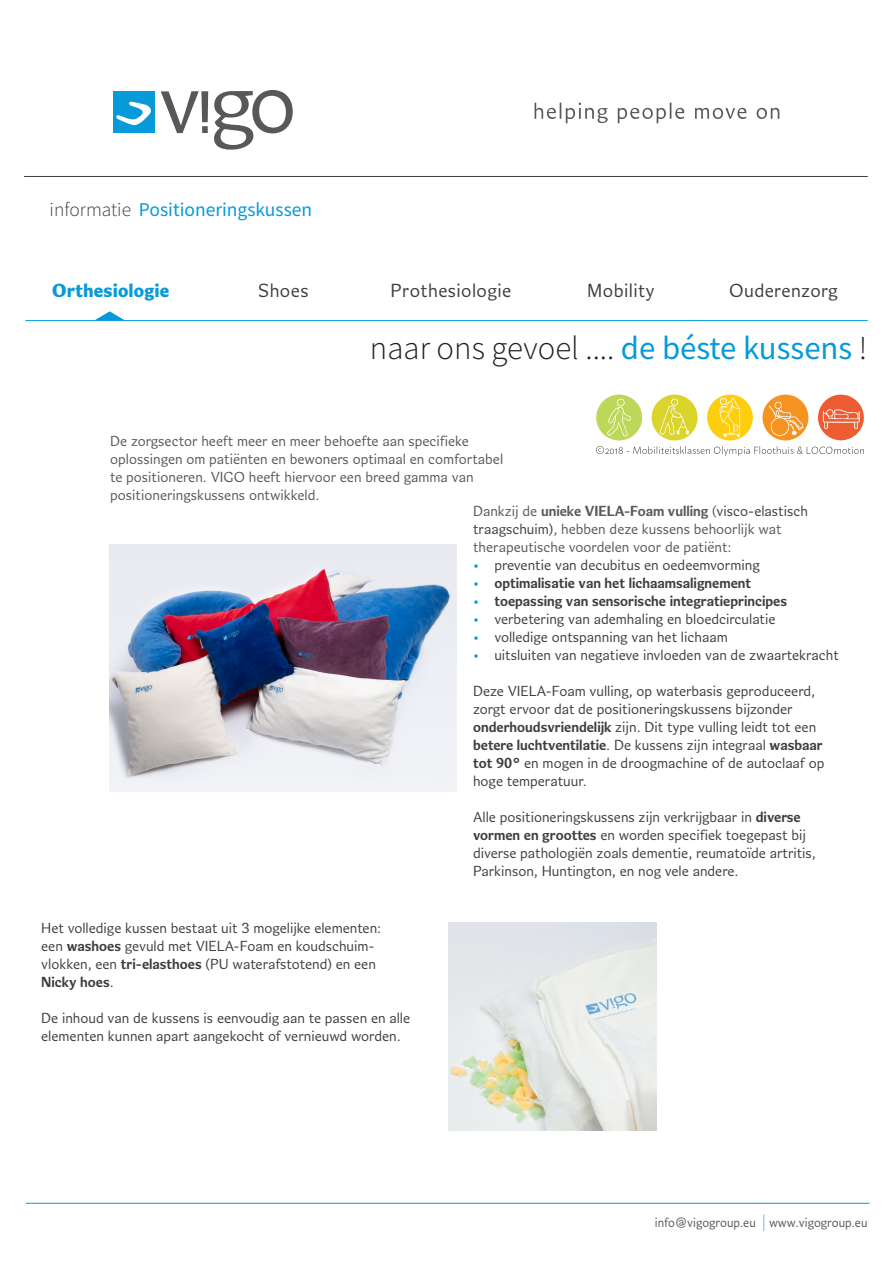
<style>
.page{position:relative;width:893px;height:1263px;background:#fff}
.page>*{position:absolute;margin:0;border:0;box-sizing:border-box;transform-origin:0 0}
.titel{font:300 32.85px "Source Sans Pro";color:#231f20}
.t1{font:19.5px "Verse Sans";letter-spacing:.02em;color:#3e3e3f}
.t2{font:19.5px "Source Sans Pro";color:#069ad9}
.t3{font:800 19.5px "Verse Sans";letter-spacing:.02em;color:#069ad9}
.t4{font:15px/18px "Verse Sans";color:#3e3e3f}
.t5{font:15px/18px "Verse Sans";color:#57585a}
.t6{font:700 15px "Verse Sans";color:#3e3e3f}
.t7{font:700 15px "Verse Sans";color:#57585a}
.t8{font:13.5px "Verse Sans";color:#54575a;scale:.95 1}
.s1{font-weight:300;color:#3e3e3f}
.s2{font-weight:400;color:#069ad9}
.s3{font-weight:400}
.s4{font-weight:400;color:#3e3e3f}
.s5{color:#3e3e3f}
.s6{color:#069ad9}
.s7{font-weight:700}
.s8{font-family:"Source Sans Pro";font-weight:300;font-size:16.5px;color:#009bde}
</style>
<div class="page">
<svg style="left:535px;top:102px;width:73px;height:21px"></svg>
<svg style="left:618px;top:102px;width:66px;height:21px"></svg>
<svg style="left:695px;top:108px;width:51px;height:11px"></svg>
<svg style="left:757px;top:108px;width:22px;height:11px"></svg>
<svg style="left:214px;top:90px;width:79px;height:60px"></svg>
<svg style="left:161px;top:91px;width:47px;height:42px"></svg>
<div style="left:202px;top:126px;width:6px;height:7px;background:#57585a"></div>
<div style="left:113px;top:91px;width:42px;height:42px;background:#069ad9"></div>
<svg style="left:116px;top:101px;width:35px;height:25px"></svg>
<hr style="left:26px;top:320px;width:841px;height:1px;background:#069ad9">
<svg style="left:95px;top:311px;width:29px;height:9px"></svg>
<hr style="left:24px;top:176px;width:843px;height:1px;background:#3e3e3f">
<hr style="left:26px;top:1203px;width:843px;height:1px;background:#069ad9">
<img style="left:449px;top:922px;width:208px;height:208px">
<svg style="left:596px;top:446px;width:268px;height:10px"></svg>
<svg style="left:762px;top:395px;width:46px;height:45px"></svg>
<svg style="left:818px;top:395px;width:46px;height:45px"></svg>
<svg style="left:707px;top:395px;width:46px;height:45px"></svg>
<svg style="left:596px;top:395px;width:46px;height:45px"></svg>
<div style="left:618px;top:399px;width:6px;height:7px;background:#bdd859;border-radius:50%"></div>
<svg style="left:652px;top:395px;width:45px;height:45px"></svg>
<img style="left:110px;top:544px;width:346px;height:247px">
<p class="t2" style="left:50px;top:197px;width:264px"><span class="s1">informatie</span> Positioneringskussen</p>
<p class="t3" style="left:52px;top:278px;width:119px">Orthesiologie</p>
<p class="t1" style="left:258px;top:279px;width:52px">Shoes</p>
<p class="t1" style="left:390px;top:279px;width:122px">Prothesiologie</p>
<p class="t1" style="left:587px;top:279px;width:69px">Mobility</p>
<p class="t1" style="left:729px;top:279px;width:110px">Ouderenzorg</p>
<p class="titel" style="left:370px;top:328px;width:499px">naar ons gevoel .... <span class="s2">de béste kussens</span> !</p>
<p class="t5" style="left:110px;top:432px;width:394px">De zorgsector heeft meer en meer behoefte aan specifieke oplossingen om patiënten en bewoners optimaal en comfortabel te positioneren. VIGO heeft hiervoor een breed gamma van</p>
<p class="t5" style="left:110px;top:486px;width:211px">positioneringskussens ontwikkeld.</p>
<p class="t7" style="left:473px;top:502px;width:336px"><span class="s3">Dankzij de</span> unieke VIELA-Foam vulling <span class="s3">(</span><span class="s4">visco-elastisch</span></p>
<p class="t5" style="left:473px;top:520px;width:310px"><span class="s5">traagschuim)</span>, hebben deze kussens behoorlijk wat</p>
<p class="t5" style="left:473px;top:538px;width:260px">therapeutische voordelen voor de patiënt:</p>
<p class="t4" style="left:473px;top:556px;width:288px"><span class="s6">•</span> preventie van decubitus en oedeemvorming</p>
<p class="t6" style="left:473px;top:574px;width:280px"><span class="s2">•</span> optimalisatie van het lichaamsalignement</p>
<p class="t6" style="left:473px;top:592px;width:316px"><span class="s2">•</span> toepassing van sensorische integratieprincipes</p>
<p class="t4" style="left:473px;top:610px;width:304px"><span class="s6">•</span> verbetering van ademhaling en bloedcirculatie</p>
<p class="t4" style="left:473px;top:628px;width:256px"><span class="s6">•</span> volledige ontspanning van het lichaam</p>
<p class="t4" style="left:473px;top:646px;width:367px"><span class="s6">•</span> uitsluiten van negatieve invloeden van de zwaartekracht</p>
<p class="t4" style="left:473px;top:682px;width:344px">Deze VIELA-Foam vulling, op waterbasis geproduceerd, zorgt ervoor dat de positioneringskussens bijzonder</p>
<p class="t4" style="left:473px;top:718px;width:351px"><span class="s7">onderhoudsvriendelijk</span> zijn. Dit type vulling leidt tot een <span class="s7">betere luchtventilatie</span>. De kussens zijn integraal <span class="s7">wasbaar</span></p>
<p class="t4" style="left:473px;top:754px;width:353px"><span class="s7">tot 90°</span> en mogen in de droogmachine of de autoclaaf op hoge temperatuur.</p>
<p class="t4" style="left:473px;top:808px;width:329px">Alle positioneringskussens zijn verkrijgbaar in <span class="s7">diverse</span></p>
<p class="t4" style="left:473px;top:826px;width:334px"><span class="s7">vormen en groottes</span> en worden specifiek toegepast bij</p>
<p class="t4" style="left:473px;top:844px;width:344px">diverse pathologiën zoals dementie, reumatoïde artritis,<br>Parkinson, Huntington, en nog vele andere.</p>
<p class="t4" style="left:41px;top:919px;width:342px">Het volledige kussen bestaat uit 3 mogelijke elementen: een <span class="s7">washoes</span> gevuld met VIELA-Foam en koudschuim-</p>
<p class="t4" style="left:41px;top:955px;width:336px">vlokken, een <span class="s7">tri-elasthoes</span> (PU waterafstotend) en een</p>
<p class="t6" style="left:41px;top:973px;width:74px">Nicky hoes<span class="s3">.</span></p>
<p class="t4" style="left:41px;top:1009px;width:371px">De inhoud van de kussens is eenvoudig aan te passen en alle</p>
<p class="t4" style="left:41px;top:1027px;width:361px">elementen kunnen apart aangekocht of vernieuwd worden.</p>
<p class="t8" style="left:655px;top:1214px;width:225px">info@vigogroup.eu <span class="s8">|</span> www.vigogroup.eu</p>
</div>
